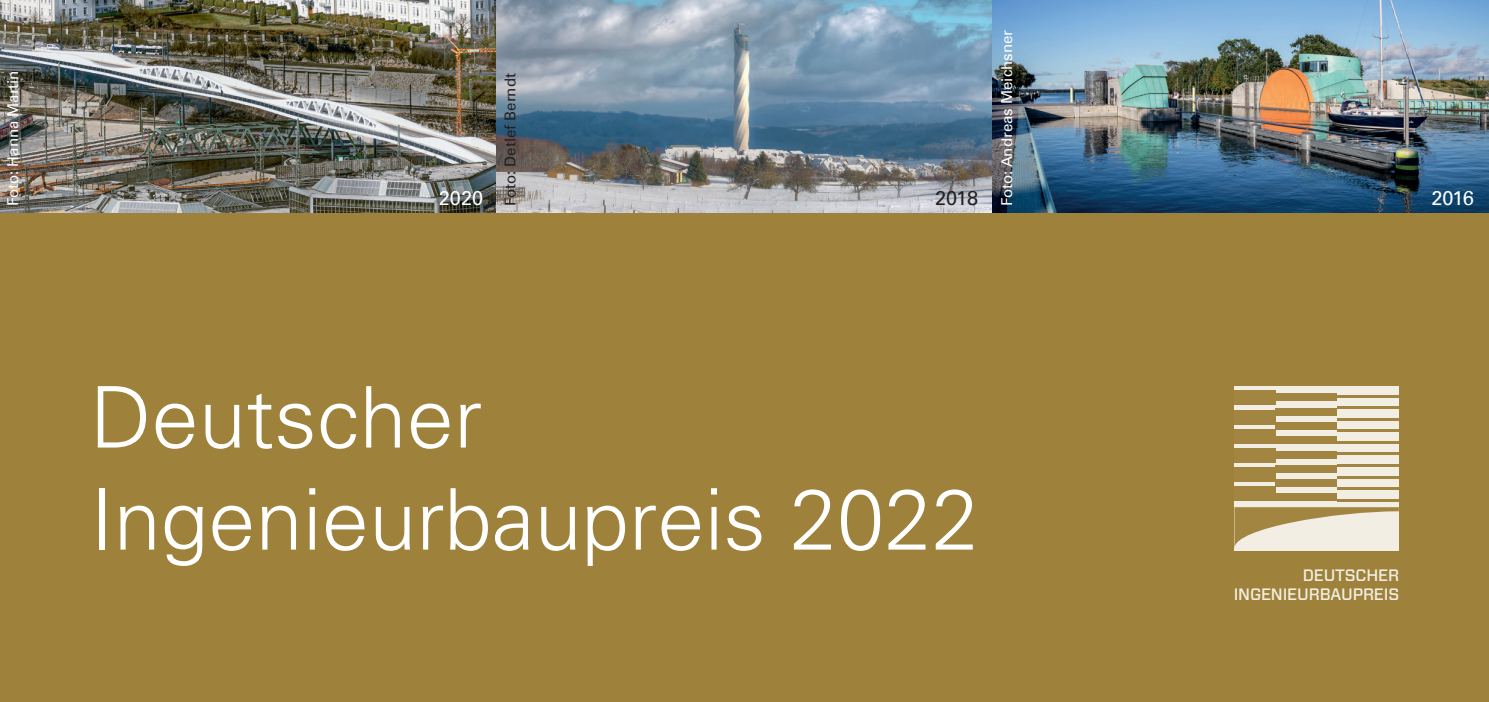
<style>
.page{position:relative;width:1489px;height:702px;background:#fff}
.page>*{position:absolute;margin:0;border:0;box-sizing:border-box;transform-origin:0 0}
.t1{font:300 85px/102px "Univers Com 45";color:#fff}
.t2{font:20px "Univers Com 55 Roman";color:#fff}
.t3{font:20px "Univers Com 55 Roman";color:#231f20}
.t4{font:500 16.5px/18.5px "Forza";letter-spacing:-.01em;color:#f2eee3;text-align:right}
.t5{font:15px "Univers Com 55 Roman";color:#fff}
.t6{font:15px "Univers Com 55 Roman";color:#231f20}
</style>
<div class="page">
<div style="left:0;top:189px;width:1488px;height:513px;background:#9e823b"></div>
<div style="left:1234px;top:386px;width:164px;height:164px;background:#f2eee3"></div>
<svg style="left:1234px;top:507px;width:164px;height:40px"></svg>
<div style="left:1234px;top:410px;width:41px;height:14px;background:#a28540"></div>
<div style="left:1234px;top:429px;width:41px;height:14px;background:#a28540"></div>
<div style="left:1234px;top:448px;width:41px;height:14px;background:#a28540"></div>
<div style="left:1234px;top:467px;width:41px;height:15px;background:#a28540"></div>
<div style="left:1234px;top:486px;width:41px;height:15px;background:#a28540"></div>
<div style="left:1275px;top:494px;width:61px;height:7px;background:#a28540"></div>
<div style="left:1275px;top:479px;width:61px;height:7px;background:#a28540"></div>
<div style="left:1275px;top:465px;width:61px;height:7px;background:#a28540"></div>
<div style="left:1275px;top:451px;width:61px;height:7px;background:#a28540"></div>
<div style="left:1275px;top:436px;width:61px;height:8px;background:#a28540"></div>
<div style="left:1275px;top:422px;width:61px;height:7px;background:#a28540"></div>
<div style="left:1275px;top:408px;width:61px;height:7px;background:#a28540"></div>
<hr style="left:1336px;top:499px;width:62px;height:2px;background:#a28540">
<hr style="left:1336px;top:487px;width:62px;height:2px;background:#a28540">
<hr style="left:1336px;top:476px;width:62px;height:2px;background:#a28540">
<hr style="left:1336px;top:464px;width:62px;height:2px;background:#a28540">
<hr style="left:1336px;top:453px;width:62px;height:2px;background:#a28540">
<hr style="left:1336px;top:441px;width:62px;height:2px;background:#a28540">
<hr style="left:1336px;top:430px;width:62px;height:2px;background:#a28540">
<hr style="left:1336px;top:407px;width:62px;height:2px;background:#a28540">
<hr style="left:1336px;top:418px;width:62px;height:2px;background:#a28540">
<div style="left:1234px;top:391px;width:41px;height:14px;background:#a28540"></div>
<div style="left:1275px;top:393px;width:61px;height:7px;background:#a28540"></div>
<hr style="left:1336px;top:395px;width:62px;height:2px;background:#a28540">
<img style="left:0;top:0;width:1488px;height:213px">
<p class="t5" style="left:4px;top:206px;width:137px;rotate:-90deg">Foto: Hanna Martin</p>
<h2 class="t2" style="left:439px;top:186px;width:46px">2020</h2>
<p class="t6" style="left:501px;top:206px;width:134px;rotate:-90deg">Foto: Detlef Berndt</p>
<h2 class="t3" style="left:935px;top:186px;width:45px">2018</h2>
<p class="t5" style="left:997px;top:206px;width:178px;rotate:-90deg">Foto: Andreas Meichsner</p>
<h1 class="t1" style="left:90px;top:366px;width:890px">Deutscher<br>Ingenieurbaupreis 2022</h1>
<h2 class="t2" style="left:1431px;top:186px;width:44px">2016</h2>
<p class="t4" style="left:1233px;top:566px;width:167px">DEUTSCHER<br>INGENIEURBAUPREIS</p>
</div>
